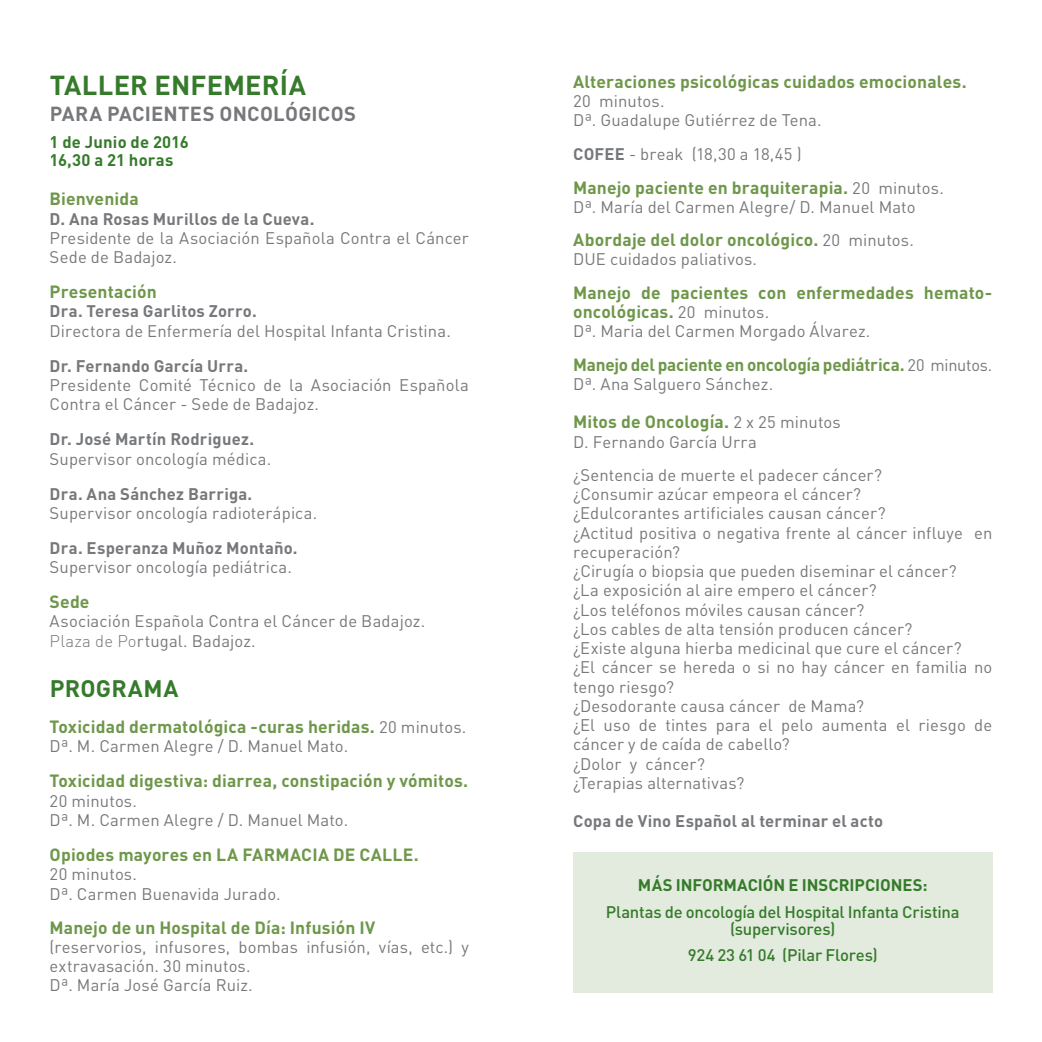
<style>
.page{position:relative;width:1042px;height:1042px;background:#fff}
.page>*{position:absolute;margin:0;border:0;box-sizing:border-box;transform-origin:0 0}
._01_Texto_general{font:700 27.12px "DIN Pro";letter-spacing:.005em;color:#357b2b}
._01_Texto_general-2{font:700 23.62px "DIN Pro";letter-spacing:.01em;color:#357b2b}
._01_Texto_general-3{font:700 20.12px "DIN Pro";letter-spacing:.01em;color:#76787b}
._01_Texto_general-4{font:700 17.5px/19.2px "DIN Pro";letter-spacing:.01em;color:#6e974a}
._01_Texto_general-5{font:700 17.5px "DIN Pro";letter-spacing:-.01em;color:#6e974a}
._01_Texto_general-6{font:16.62px/19.2px "DIN Pro";letter-spacing:.01em;color:#76787b}
._01_Texto_general-7{font:700 16.62px "DIN Pro";letter-spacing:.01em;color:#76787b}
._01_Tit_1_nivel{font:500 16.62px "DIN Pro";letter-spacing:-.015em;color:#357b2b}
._01_Tit_1_nivel-2{font:700 16.62px "DIN Pro";letter-spacing:-.005em;color:#357b2b}
._01_Texto_general-8{font:700 16.62px "DIN Pro";letter-spacing:.01em;color:#357b2b}
.s1{font-family:"DIN";font-weight:300}
.s2{font-weight:400;font-size:16.62px;color:#76787b}
.s3{font-weight:700}
</style>
<div class="page">
<div style="left:573px;top:852px;width:419px;height:140px;background:#e2ebdd"></div>
<p class="_01_Texto_general" style="left:50px;top:63px;width:258px">TALLER ENFEMERÍA</p>
<p class="_01_Texto_general-3" style="left:50px;top:96px;width:308px">PARA PACIENTES ONCOLÓGICOS</p>
<p class="_01_Texto_general-8" style="left:50px;top:128px;width:141px">1 de Junio de 2016</p>
<p class="_01_Texto_general-8" style="left:50px;top:146px;width:125px">16,30 a 21 horas</p>
<p class="_01_Texto_general-4" style="left:50px;top:187px;width:91px">Bienvenida</p>
<p class="_01_Texto_general-7" style="left:50px;top:205px;width:266px">D. Ana Rosas Murillos de la Cueva.</p>
<p class="_01_Texto_general-6" style="left:50px;top:227px;width:421px">Presidente de la Asociación Española Contra el Cáncer<br>Sede de Badajoz.</p>
<p class="_01_Texto_general-4" style="left:50px;top:280px;width:109px">Presentación</p>
<p class="_01_Texto_general-7" style="left:50px;top:298px;width:209px">Dra. Teresa Garlitos Zorro.</p>
<p class="_01_Texto_general-6" style="left:50px;top:319px;width:403px">Directora de Enfermería del Hospital Infanta Cristina.</p>
<p class="_01_Texto_general-7" style="left:50px;top:352px;width:200px">Dr. Fernando García Urra.</p>
<p class="_01_Texto_general-6" style="left:50px;top:374px;width:421px">Presidente Comité Técnico de la Asociación Española<br>Contra el Cáncer - Sede de Badajoz.</p>
<p class="_01_Texto_general-7" style="left:50px;top:425px;width:206px">Dr. José Martín Rodriguez.</p>
<p class="_01_Texto_general-6" style="left:50px;top:447px;width:223px">Supervisor oncología médica.</p>
<p class="_01_Texto_general-7" style="left:50px;top:480px;width:204px">Dra. Ana Sánchez Barriga.</p>
<p class="_01_Texto_general-6" style="left:50px;top:501px;width:269px">Supervisor oncología radioterápica.</p>
<p class="_01_Texto_general-7" style="left:50px;top:534px;width:250px">Dra. Esperanza Muñoz Montaño.</p>
<p class="_01_Texto_general-6" style="left:50px;top:556px;width:244px">Supervisor oncología pediátrica.</p>
<p class="_01_Texto_general-4" style="left:50px;top:590px;width:41px">Sede</p>
<p class="_01_Texto_general-6" style="left:50px;top:610px;width:377px">Asociación Española Contra el Cáncer de Badajoz.</p>
<p class="_01_Texto_general-6" style="left:50px;top:629px;width:208px"><span class="s1">Plaza de Po</span>rtugal. Badajoz.</p>
<p class="_01_Texto_general-2" style="left:50px;top:669px;width:130px">PROGRAMA</p>
<p class="_01_Texto_general-4" style="left:50px;top:715px;width:418px">Toxicidad dermatológica -curas heridas. <span class="s2">20 minutos.</span></p>
<p class="_01_Texto_general-6" style="left:50px;top:735px;width:300px">Dª. M. Carmen Alegre / D. Manuel Mato.</p>
<p class="_01_Texto_general-4" style="left:50px;top:769px;width:420px">Toxicidad digestiva: diarrea, constipación y vómitos.</p>
<p class="_01_Texto_general-6" style="left:50px;top:789px;width:89px">20 minutos.</p>
<p class="_01_Texto_general-6" style="left:50px;top:809px;width:300px">Dª. M. Carmen Alegre / D. Manuel Mato.</p>
<p class="_01_Texto_general-4" style="left:50px;top:843px;width:371px">Opiodes mayores en LA FARMACIA DE CALLE.</p>
<p class="_01_Texto_general-6" style="left:50px;top:863px;width:89px">20 minutos.</p>
<p class="_01_Texto_general-6" style="left:50px;top:882px;width:233px">Dª. Carmen Buenavida Jurado.</p>
<p class="_01_Texto_general-4" style="left:50px;top:915px;width:327px">Manejo de un Hospital de Día: Infusión IV</p>
<p class="_01_Texto_general-6" style="left:50px;top:935px;width:421px">(reservorios, infusores, bombas infusión, vías, etc.) y extravasación. 30 minutos.</p>
<p class="_01_Texto_general-6" style="left:50px;top:974px;width:205px">Dª. María José García Ruiz.</p>
<p class="_01_Texto_general-4" style="left:573px;top:70px;width:395px">Alteraciones psicológicas cuidados emocionales.</p>
<p class="_01_Texto_general-6" style="left:573px;top:90px;width:93px">20 minutos.</p>
<p class="_01_Texto_general-6" style="left:573px;top:109px;width:250px">Dª. Guadalupe Gutiérrez de Tena.</p>
<p class="_01_Texto_general-6" style="left:573px;top:143px;width:230px"><span class="s3">COFEE</span> - break (18,30 a 18,45 )</p>
<p class="_01_Texto_general-4" style="left:573px;top:176px;width:372px">Manejo paciente en braquiterapia. <span class="s2">20 minutos.</span></p>
<p class="_01_Texto_general-6" style="left:573px;top:196px;width:344px">Dª. María del Carmen Alegre/ D. Manuel Mato</p>
<p class="_01_Texto_general-4" style="left:573px;top:228px;width:342px">Abordaje del dolor oncológico. <span class="s2">20 minutos.</span></p>
<p class="_01_Texto_general-6" style="left:573px;top:248px;width:185px">DUE cuidados paliativos.</p>
<p class="_01_Texto_general-4" style="left:573px;top:281px;width:421px">Manejo de pacientes con enfermedades hemato&shy;oncológicas. <span class="s2">20 minutos.</span></p>
<p class="_01_Texto_general-6" style="left:573px;top:320px;width:299px">Dª. Maria del Carmen Morgado Álvarez.</p>
<p class="_01_Texto_general-5" style="left:573px;top:349px;width:421px">Manejo del paciente en oncología pediátrica. <span class="s2">20 minutos.</span></p>
<p class="_01_Texto_general-6" style="left:573px;top:372px;width:202px">Dª. Ana Salguero Sánchez.</p>
<p class="_01_Texto_general-4" style="left:573px;top:410px;width:269px">Mitos de Oncología. <span class="s2">2 x 25 minutos</span></p>
<p class="_01_Texto_general-6" style="left:573px;top:430px;width:185px">D. Fernando García Urra</p>
<p class="_01_Texto_general-6" style="left:573px;top:463px;width:310px">¿Sentencia de muerte el padecer cáncer?</p>
<p class="_01_Texto_general-6" style="left:573px;top:483px;width:290px">¿Consumir azúcar empeora el cáncer?</p>
<p class="_01_Texto_general-6" style="left:573px;top:502px;width:314px">¿Edulcorantes artificiales causan cáncer?</p>
<p class="_01_Texto_general-6" style="left:573px;top:521px;width:421px">¿Actitud positiva o negativa frente al cáncer influye en recuperación?</p>
<p class="_01_Texto_general-6" style="left:573px;top:560px;width:385px">¿Cirugía o biopsia que pueden diseminar el cáncer?</p>
<p class="_01_Texto_general-6" style="left:573px;top:579px;width:305px">¿La exposición al aire empero el cáncer?</p>
<p class="_01_Texto_general-6" style="left:573px;top:598px;width:293px">¿Los teléfonos móviles causan cáncer?</p>
<p class="_01_Texto_general-6" style="left:573px;top:617px;width:341px">¿Los cables de alta tensión producen cáncer?</p>
<p class="_01_Texto_general-6" style="left:573px;top:637px;width:390px">¿Existe alguna hierba medicinal que cure el cáncer?</p>
<p class="_01_Texto_general-6" style="left:573px;top:656px;width:421px">¿El cáncer se hereda o si no hay cáncer en familia no tengo riesgo?</p>
<p class="_01_Texto_general-6" style="left:573px;top:694px;width:292px">¿Desodorante causa cáncer de Mama?</p>
<p class="_01_Texto_general-6" style="left:573px;top:714px;width:421px">¿El uso de tintes para el pelo aumenta el riesgo de cáncer y de caída de cabello?</p>
<p class="_01_Texto_general-6" style="left:573px;top:752px;width:133px">¿Dolor y cáncer?</p>
<p class="_01_Texto_general-6" style="left:573px;top:771px;width:173px">¿Terapias alternativas?</p>
<p class="_01_Texto_general-7" style="left:573px;top:807px;width:312px">Copa de Vino Español al terminar el acto</p>
<p class="_01_Tit_1_nivel-2" style="left:638px;top:871px;width:291px">MÁS INFORMACIÓN E INSCRIPCIONES:</p>
<p class="_01_Tit_1_nivel" style="left:606px;top:900px;width:355px">Plantas de oncología del Hospital Infanta Cristina</p>
<p class="_01_Tit_1_nivel" style="left:730px;top:918px;width:107px">(supervisores)</p>
<p class="_01_Tit_1_nivel" style="left:688px;top:944px;width:191px">924 23 61 04 (Pilar Flores)</p>
</div>
